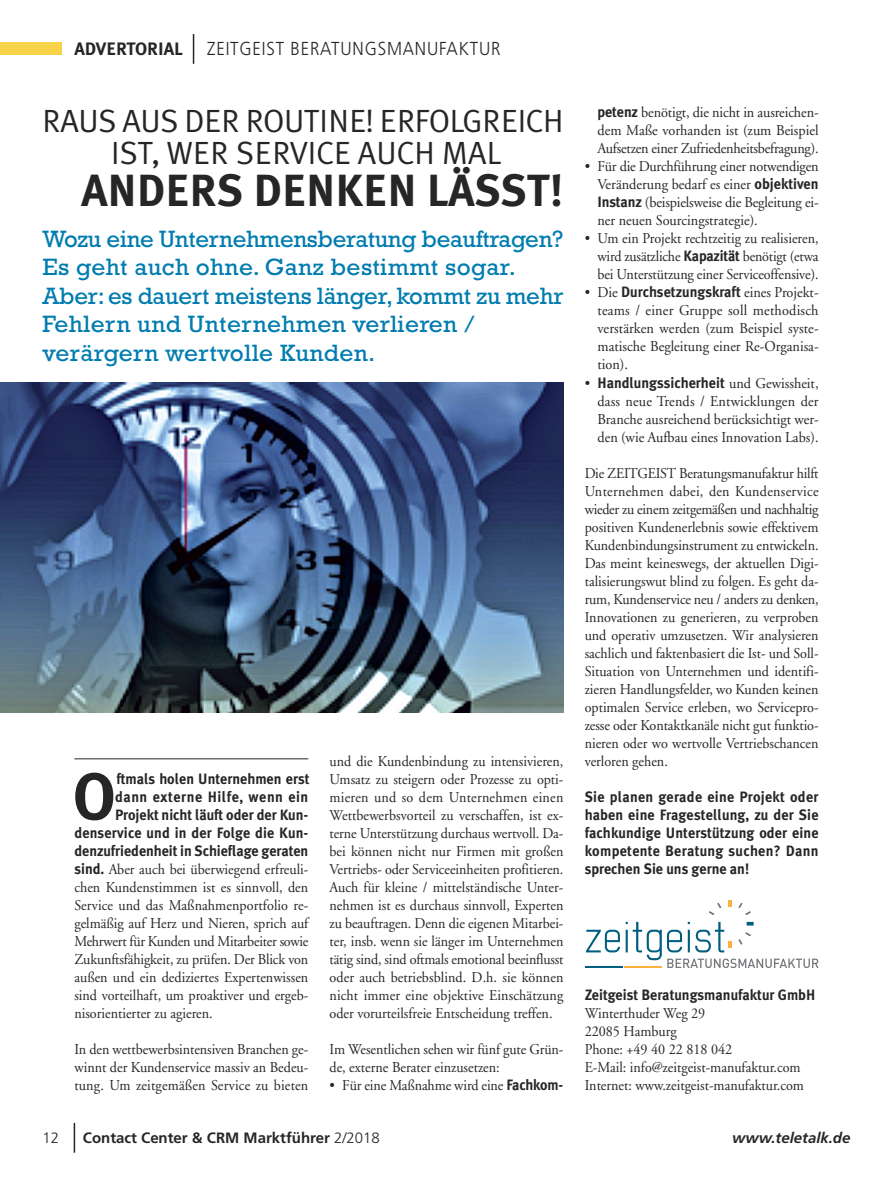
<style>
.page{position:relative;width:893px;height:1191px;background:#fff}
.page>*{position:absolute;margin:0;border:0;box-sizing:border-box;transform-origin:0 0}
.t1{font:700 66.75px "Meta Plus";color:#272627;scale:.95 1}
.t2{font:700 45px "Meta Plus";color:#272627}
.t3{font:32.1px/32.1px "Meta Plus Normal";color:#272627;text-align:center}
.t4{font:24px/28.5px "Rockwell";letter-spacing:-.005em;color:#007cb0}
.t5{font:300 18.75px "Frutiger";letter-spacing:.05em;color:#272627;scale:.9 1}
.t6{font:700 18px "Meta Plus";color:#272627}
.t7{font:15px/18px "Adobe Garamond";color:#272627;text-align:justify;scale:.94 1}
.t8{font:15px/18px "Adobe Garamond";color:#272627;text-align:justify;scale:.95 1}
.t9{font:700 15px/18px "Meta Plus";color:#272627;text-align:right;scale:.95 1}
.t10{font:700 15px "Frutiger";color:#272627}
.t11{font:italic 700 15px "Frutiger";color:#272627}
.t12{font:300 15px "Frutiger";color:#272627}
.s1{font-family:"Meta Plus";font-weight:700}
.s2{font-family:"Adobe Garamond";font-weight:400}
.s3{font-weight:300}
</style>
<div class="page">
<svg style="left:74px;top:1123px;width:1px;height:29px"></svg>
<hr style="left:193px;top:34px;width:1px;height:30px;background:#272627">
<div style="left:0;top:43px;width:62px;height:12px;background:#f6d349"></div>
<img style="left:0;top:383px;width:563px;height:329px">
<hr style="left:74px;top:758px;width:234px;height:1px;background:#272627">
<svg style="left:738px;top:903px;width:13px;height:12px"></svg>
<svg style="left:709px;top:903px;width:12px;height:12px"></svg>
<svg style="left:586px;top:929px;width:34px;height:23px"></svg>
<hr style="left:585px;top:966px;width:37px;height:2px;background:#005e80">
<svg style="left:728px;top:900px;width:4px;height:7px"></svg>
<svg style="left:626px;top:922px;width:193px;height:46px"></svg>
<hr style="left:624px;top:966px;width:38px;height:2px;background:#fbb03f">
<p class="t6" style="left:74px;top:38px;width:110px">ADVERTORIAL</p>
<p class="t5" style="left:207px;top:41px;width:328px">ZEITGEIST BERATUNGSMANUFAKTUR</p>
<h3 class="t3" style="left:43px;top:104px;width:522px">RAUS AUS DER ROUTINE! ERFOLGREICH<br>IST, WER SERVICE AUCH MAL</h3>
<h2 class="t2" style="left:81px;top:164px;width:484px">ANDERS DENKEN LÄSST!</h2>
<h3 class="t4" style="left:43px;top:227px;width:522px">Wozu eine Unternehmensberatung beauftragen?<br>Es geht auch ohne. Ganz bestimmt sogar.<br>Aber:es dauert meistens länger,kommt zu mehr Fehlern und Unternehmen verlieren / verärgern wertvolle Kunden.</h3>
<p class="t9" style="left:74px;top:769px;width:249px">ftmals holen Unternehmen erst<br>dann externe Hilfe, wenn ein Projekt nicht läuft oder der Kun&shy;denservice und in der Folge die Kun&shy;denzufriedenheit in Schieflage geraten</p>
<p class="t7" style="left:74px;top:861px;width:250px"><span class="s1">sind.</span> Aber auch bei überwiegend erfreuli&shy;chen Kundenstimmen ist es sinnvoll, den Service und das Maßnahmenportfolio re&shy;gelmäßig auf Herz und Nieren, sprich auf Mehrwert für Kunden und Mitarbeiter sowie Zukunftsfähigkeit, zu prüfen. Der Blick von außen und ein dediziertes Expertenwissen sind vorteilhaft, um proaktiver und ergeb&shy;nisorientierter zu agieren.</p>
<p class="t7" style="left:74px;top:1041px;width:250px">In den wettbewerbsintensiven Branchen ge&shy;winnt der Kundenservice massiv an Bedeu&shy;tung. Um zeitgemäßen Service zu bieten</p>
<h1 class="t1" style="left:73px;top:757px;width:46px">O</h1>
<p class="t7" style="left:330px;top:753px;width:250px">und die Kundenbindung zu intensivieren, Umsatz zu steigern oder Prozesse zu opti&shy;mieren und so dem Unternehmen einen Wettbewerbsvorteil zu verschaffen, ist ex&shy;terne Unterstützung durchaus wertvoll. Da&shy;bei können nicht nur Firmen mit großen Vertriebs- oder Serviceeinheiten profitieren.<br>Auch für kleine / mittelständische Unter&shy;nehmen ist es durchaus sinnvoll, Experten zu beauftragen. Denn die eigenen Mitarbei&shy;ter, insb. wenn sie länger im Unternehmen tätig sind, sind oftmals emotional beeinflusst oder auch betriebsblind. D.h. sie können nicht immer eine objektive Einschätzung oder vorurteilsfreie Entscheidung treffen.</p>
<p class="t7" style="left:329px;top:1041px;width:250px">Im Wesentlichen sehen wir fünf gute Grün&shy;de, externe Berater einzusetzen:</p>
<p class="t7" style="left:330px;top:1077px;width:250px">• Für eine Maßnahme wird eine <span class="s1">Fachkom-</span></p>
<p class="t8" style="left:597px;top:105px;width:234px"><span class="s1">petenz</span> benötigt, die nicht in ausreichen&shy;dem Maße vorhanden ist (zum Beispiel Aufsetzen einer Zufriedenheitsbefragung).</p>
<p class="t8" style="left:597px;top:159px;width:234px;text-indent:-13px">• Für die Durchführung einer notwendigen Veränderung bedarf es einer <span class="s1">objektiven Instanz</span> (beispielsweise die Begleitung ei&shy;ner neuen Sourcingstrategie).</p>
<p class="t7" style="left:597px;top:231px;width:237px;text-indent:-13px">• Um ein Projekt rechtzeitig zu realisieren, wird zusätzliche <span class="s1">Kapazität</span> benötigt (etwa bei Unterstützung einer Serviceoffensive).</p>
<p class="t9" style="left:585px;top:283px;width:248px"><span class="s2">• Die</span> Durchsetzungskraft <span class="s2">eines Projekt-</span></p>
<p class="t8" style="left:597px;top:303px;width:234px">teams / einer Gruppe soll methodisch verstärken werden (zum Beispiel syste&shy;matische Begleitung einer Re-Organisa&shy;tion).</p>
<p class="t9" style="left:585px;top:373px;width:248px"><span class="s2">•</span> Handlungssicherheit <span class="s2">und Gewissheit,</span></p>
<p class="t8" style="left:597px;top:393px;width:234px">dass neue Trends / Entwicklungen der Branche ausreichend berücksichtigt wer&shy;den (wie Aufbau eines Innovation Labs).</p>
<p class="t7" style="left:585px;top:465px;width:250px">Die ZEITGEIST Beratungsmanufaktur hilft Unternehmen dabei, den Kundenservice wieder zu einem zeitgemäßen und nachhaltig positiven Kundenerlebnis sowie effektivem Kundenbindungsinstrument zu entwickeln.<br>Das meint keineswegs, der aktuellen Digi&shy;talisierungswut blind zu folgen. Es geht da&shy;rum, Kundenservice neu / anders zu denken, Innovationen zu generieren, zu verproben und operativ umzusetzen. Wir analysieren sachlich und faktenbasiert die Ist- und Soll-Situation von Unternehmen und identifi&shy;zieren Handlungsfelder, wo Kunden keinen optimalen Service erleben, wo Servicepro&shy;zesse oder Kontaktkanäle nicht gut funktio&shy;nieren oder wo wertvolle Vertriebschancen verloren gehen.</p>
<p class="t9" style="left:585px;top:787px;width:248px;text-align:justify">Sie planen gerade eine Projekt oder haben eine Fragestellung, zu der Sie fachkundige Unterstützung oder eine kompetente Beratung suchen? Dann sprechen Sie uns gerne an!</p>
<p class="t9" style="left:585px;top:985px;width:244px">Zeitgeist Beratungsmanufaktur GmbH</p>
<p class="t7" style="left:585px;top:1005px;width:235px;text-align:left">Winterthuder Weg 29<br>22085 Hamburg<br>Phone: +49 40 22 818 042<br>E-Mail: info@zeitgeist-manufaktur.com<br>Internet: www.zeitgeist-manufaktur.com</p>
<p class="t12" style="left:43px;top:1131px;width:18px">12</p>
<p class="t10" style="left:83px;top:1131px;width:298px">Contact Center &amp; CRM Marktführer <span class="s3">2/2018</span></p>
<p class="t11" style="left:732px;top:1131px;width:120px">www.teletalk.de</p>
</div>
